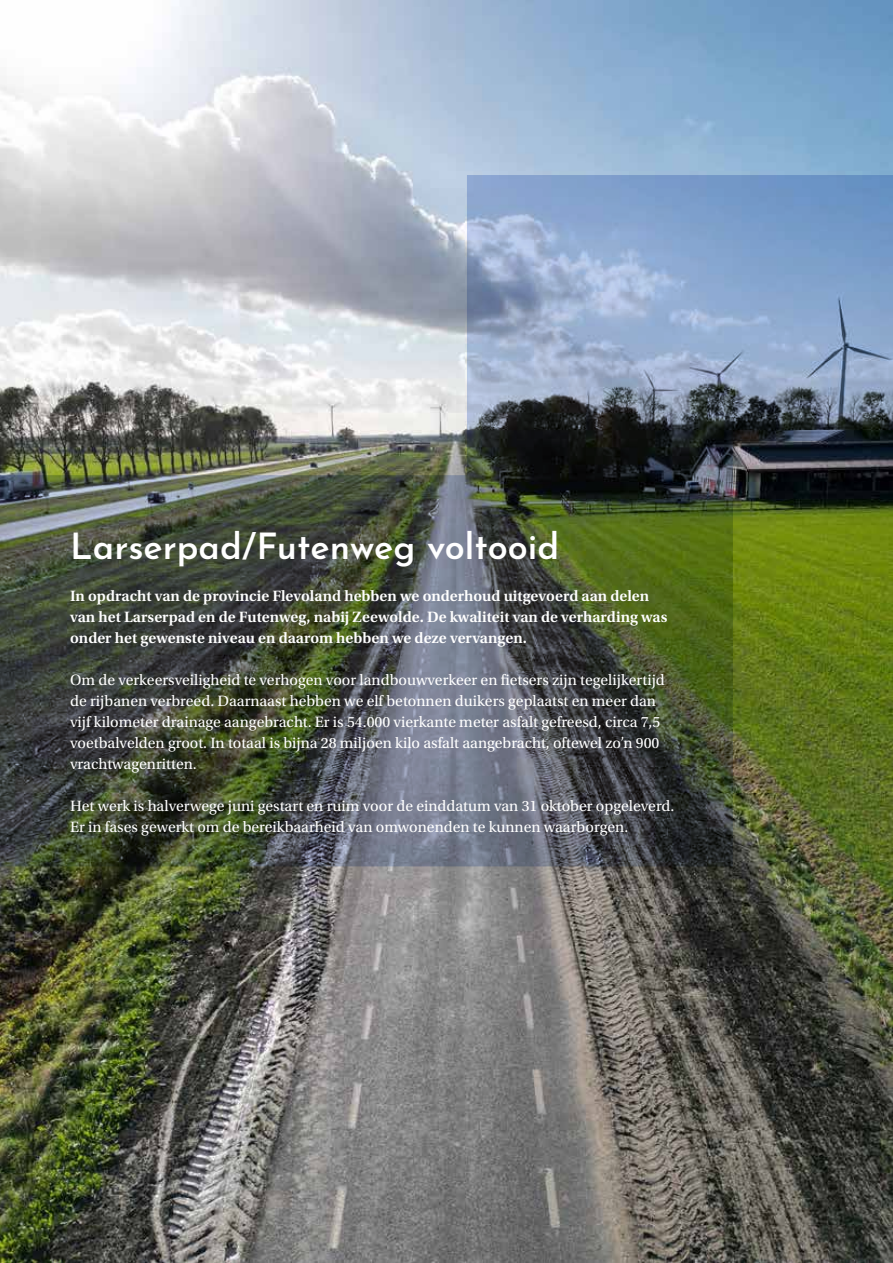
<style>
.page{position:relative;width:893px;height:1263px;background:#fff}
.page>*{position:absolute;margin:0;border:0;box-sizing:border-box;transform-origin:0 0}
.t1{font:600 36px "Josefin Sans";color:#fff}
.t2{font:15.75px/21px "Utopia Std";color:#fff}
.t3{font:600 15.75px/21px "Utopia Std";color:#fff}
</style>
<div class="page">
<img style="left:0;top:0;width:893px;height:1263px">
<img style="left:0;top:175px;width:893px;height:691px">
<h1 class="t1" style="left:70px;top:515px;width:491px">Larserpad/Futenweg voltooid</h1>
<p class="t3" style="left:70px;top:585px;width:599px">In opdracht van de provincie Flevoland hebben we onderhoud uitgevoerd aan delen van het Larserpad en de Futenweg, nabij Zeewolde. De kwaliteit van de verharding was onder het gewenste niveau en daarom hebben we deze vervangen.</p>
<p class="t2" style="left:70px;top:669px;width:596px">Om de verkeersveiligheid te verhogen voor landbouwverkeer en fietsers zijn tegelijkertijd de rijbanen verbreed. Daarnaast hebben we elf betonnen duikers geplaatst en meer dan vijf kilometer drainage aangebracht. Er is 54.000 vierkante meter asfalt gefreesd, circa 7,5 voetbalvelden groot. In totaal is bijna 28 miljoen kilo asfalt aangebracht, oftewel zo’n 900 vrachtwagenritten.</p>
<p class="t2" style="left:70px;top:795px;width:606px">Het werk is halverwege juni gestart en ruim voor de einddatum van 31 oktober opgeleverd.<br>Er in fases gewerkt om de bereikbaarheid van omwonenden te kunnen waarborgen.</p>
</div>
